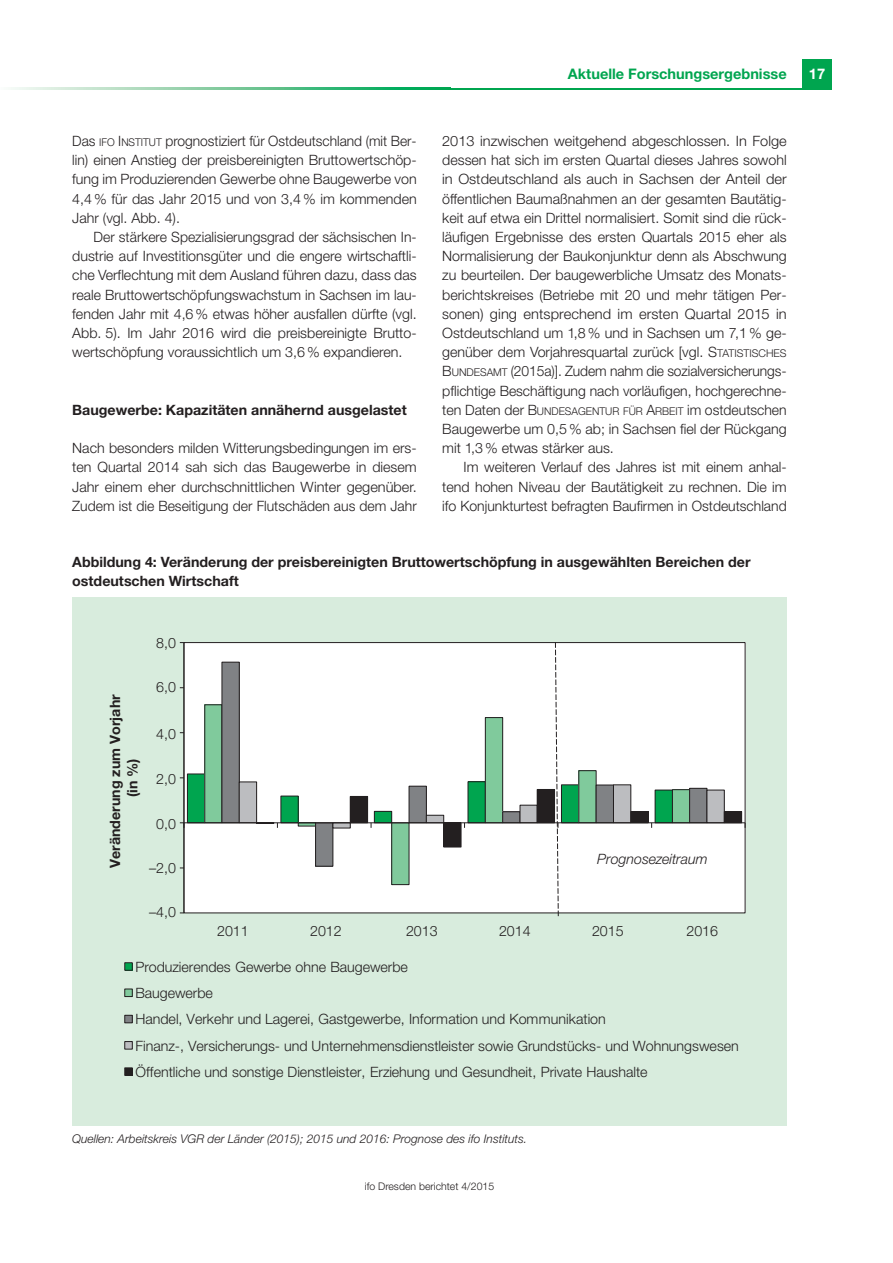
<style>
.page{position:relative;width:893px;height:1263px;background:#fff}
.page>*{position:absolute;margin:0;border:0;box-sizing:border-box;transform-origin:0 0}
.t1{font:700 14.7px "Helvetica Neue";color:#fff}
.t2{font:700 14.55px "Helvetica Neue";color:#00a54f}
.t3{font:300 14.25px/19.2px "Helvetica Neue";color:#231f20;text-align:justify}
.t4{font:700 14.25px/18.8px "Helvetica Neue";color:#231f20}
.t5{font:italic 300 14.25px "Helvetica Neue";color:#231f20}
.t6{font:italic 300 12px "Helvetica Neue";color:#231f20}
.t7{font:300 10.5px "Helvetica Neue";color:#231f20}
.s1{font-size:10.65px}
</style>
<div class="page">
<div style="left:802px;top:60px;width:30px;height:29px;background:#00a54f"></div>
<hr style="left:448px;top:88px;width:384px;height:1px;background:#00a54f">
<svg style="left:11px;top:88px;width:437px;height:1px"></svg>
<div style="left:72px;top:597px;width:715px;height:529px;background:#d8ecdd"></div>
<div style="left:184px;top:642px;width:561px;height:271px;background:#fff"></div>
<div style="left:187px;top:774px;width:18px;height:49px;background:#00a54f"></div>
<div style="left:187px;top:773px;width:18px;height:50px;border:1px solid #231f20"></div>
<div style="left:281px;top:796px;width:17px;height:27px;background:#00a54f"></div>
<div style="left:280px;top:796px;width:19px;height:27px;border:1px solid #231f20"></div>
<div style="left:374px;top:811px;width:18px;height:12px;background:#00a54f"></div>
<div style="left:374px;top:811px;width:18px;height:12px;border:1px solid #231f20"></div>
<div style="left:468px;top:782px;width:17px;height:41px;background:#00a54f"></div>
<div style="left:561px;top:785px;width:18px;height:38px;background:#00a54f"></div>
<div style="left:561px;top:784px;width:18px;height:39px;border:1px solid #231f20"></div>
<div style="left:655px;top:790px;width:17px;height:33px;background:#00a54f"></div>
<div style="left:655px;top:790px;width:18px;height:33px;border:1px solid #231f20"></div>
<div style="left:205px;top:705px;width:17px;height:118px;background:#80ca9c"></div>
<div style="left:204px;top:704px;width:18px;height:119px;border:1px solid #231f20"></div>
<div style="left:392px;top:823px;width:17px;height:62px;background:#80ca9c"></div>
<div style="left:391px;top:822px;width:18px;height:63px;border:1px solid #231f20"></div>
<div style="left:485px;top:717px;width:18px;height:106px;background:#80ca9c"></div>
<div style="left:485px;top:717px;width:18px;height:106px;border:1px solid #231f20"></div>
<div style="left:579px;top:771px;width:17px;height:52px;background:#80ca9c"></div>
<div style="left:578px;top:770px;width:18px;height:53px;border:1px solid #231f20"></div>
<div style="left:672px;top:790px;width:18px;height:33px;background:#80ca9c"></div>
<div style="left:672px;top:789px;width:18px;height:34px;border:1px solid #231f20"></div>
<div style="left:222px;top:662px;width:17px;height:161px;background:#808285"></div>
<div style="left:222px;top:662px;width:18px;height:161px;border:1px solid #231f20"></div>
<div style="left:316px;top:823px;width:17px;height:43px;background:#808285"></div>
<div style="left:315px;top:822px;width:18px;height:44px;border:1px solid #231f20"></div>
<div style="left:409px;top:786px;width:17px;height:37px;background:#808285"></div>
<div style="left:409px;top:786px;width:18px;height:37px;border:1px solid #231f20"></div>
<div style="left:503px;top:812px;width:17px;height:11px;background:#808285"></div>
<div style="left:502px;top:811px;width:18px;height:12px;border:1px solid #231f20"></div>
<div style="left:596px;top:785px;width:17px;height:38px;background:#808285"></div>
<div style="left:596px;top:785px;width:18px;height:38px;border:1px solid #231f20"></div>
<div style="left:690px;top:788px;width:17px;height:35px;background:#808285"></div>
<div style="left:689px;top:788px;width:18px;height:35px;border:1px solid #231f20"></div>
<div style="left:239px;top:782px;width:18px;height:41px;background:#bcbdc0"></div>
<div style="left:239px;top:781px;width:18px;height:42px;border:1px solid #231f20"></div>
<div style="left:333px;top:823px;width:17px;height:5px;background:#bcbdc0"></div>
<div style="left:332px;top:822px;width:19px;height:6px;border:1px solid #231f20"></div>
<div style="left:426px;top:815px;width:18px;height:8px;background:#bcbdc0"></div>
<div style="left:426px;top:815px;width:18px;height:8px;border:1px solid #231f20"></div>
<div style="left:520px;top:805px;width:17px;height:18px;background:#bcbdc0"></div>
<div style="left:520px;top:805px;width:18px;height:18px;border:1px solid #231f20"></div>
<div style="left:613px;top:785px;width:18px;height:38px;background:#bcbdc0"></div>
<div style="left:613px;top:784px;width:18px;height:39px;border:1px solid #231f20"></div>
<div style="left:707px;top:790px;width:17px;height:33px;background:#bcbdc0"></div>
<div style="left:350px;top:796px;width:18px;height:27px;background:#231f20"></div>
<div style="left:444px;top:823px;width:17px;height:24px;background:#231f20"></div>
<div style="left:443px;top:822px;width:18px;height:25px;border:1px solid #231f20"></div>
<div style="left:537px;top:789px;width:17px;height:34px;background:#231f20"></div>
<div style="left:537px;top:789px;width:18px;height:34px;border:1px solid #231f20"></div>
<div style="left:631px;top:811px;width:17px;height:12px;background:#231f20"></div>
<div style="left:630px;top:811px;width:19px;height:12px;border:1px solid #231f20"></div>
<div style="left:724px;top:811px;width:18px;height:12px;background:#231f20"></div>
<hr style="left:184px;top:642px;width:1px;height:271px;background:#231f20">
<hr style="left:184px;top:822px;width:561px;height:1px;background:#231f20">
<svg style="left:180px;top:822px;width:5px;height:6px"></svg>
<svg style="left:256px;top:822px;width:22px;height:6px"></svg>
<div style="left:125px;top:963px;width:7px;height:7px;background:#00a54f"></div>
<div style="left:124px;top:962px;width:9px;height:9px;border:1px solid #231f20"></div>
<div style="left:125px;top:989px;width:7px;height:8px;background:#80ca9c"></div>
<div style="left:124px;top:988px;width:9px;height:9px;border:1px solid #231f20"></div>
<div style="left:125px;top:1015px;width:7px;height:8px;background:#808285"></div>
<div style="left:124px;top:1015px;width:9px;height:8px;border:1px solid #231f20"></div>
<div style="left:125px;top:1041px;width:7px;height:8px;background:#bcbdc0"></div>
<div style="left:124px;top:1041px;width:9px;height:8px;border:1px solid #231f20"></div>
<div style="left:125px;top:1068px;width:7px;height:7px;background:#231f20"></div>
<div style="left:124px;top:1067px;width:9px;height:9px;border:1px solid #231f20"></div>
<svg style="left:555px;top:642px;width:4px;height:275px"></svg>
<p class="t3" style="left:72px;top:133px;width:346px">Das <span class="s1">IFO</span> I<span class="s1">NSTITUT</span> prognostiziert für Ostdeutschland (mit Ber&shy;lin) einen Anstieg der preisbereinigten Bruttowertschöp&shy;fung im Produzierenden Gewerbe ohne Baugewerbe von 4,4% für das Jahr 2015 und von 3,4% im kommenden Jahr (vgl. Abb. 4).</p>
<p class="t3" style="left:72px;top:229px;width:346px;text-indent:21px">Der stärkere Spezialisierungsgrad der sächsischen In&shy;dustrie auf Investitionsgüter und die engere wirtschaftli&shy;che Verflechtung mit dem Ausland führen dazu, dass das reale Bruttowertschöpfungswachstum in Sachsen im lau&shy;fenden Jahr mit 4,6% etwas höher ausfallen dürfte (vgl.<br>Abb. 5). Im Jahr 2016 wird die preisbereinigte Brutto&shy;wertschöpfung voraussichtlich um 3,6% expandieren.</p>
<p class="t4" style="left:72px;top:402px;width:336px">Baugewerbe: Kapazitäten annähernd ausgelastet</p>
<p class="t3" style="left:72px;top:440px;width:346px">Nach besonders milden Witterungsbedingungen im ers&shy;ten Quartal 2014 sah sich das Baugewerbe in diesem Jahr einem eher durchschnittlichen Winter gegenüber.<br>Zudem ist die Beseitigung der Flutschäden aus dem Jahr</p>
<p class="t2" style="left:568px;top:68px;width:220px">Aktuelle Forschungsergebnisse</p>
<p class="t3" style="left:442px;top:133px;width:346px">2013 inzwischen weitgehend abgeschlossen. In Folge dessen hat sich im ersten Quartal dieses Jahres sowohl in Ostdeutschland als auch in Sachsen der Anteil der öffentlichen Baumaßnahmen an der gesamten Bautätig&shy;keit auf etwa ein Drittel normalisiert. Somit sind die rück&shy;läufigen Ergebnisse des ersten Quartals 2015 eher als Normalisierung der Baukonjunktur denn als Abschwung zu beurteilen. Der baugewerbliche Umsatz des Monats&shy;berichtskreises (Betriebe mit 20 und mehr tätigen Per&shy;sonen) ging entsprechend im ersten Quartal 2015 in Ostdeutschland um 1,8% und in Sachsen um 7,1% ge&shy;genüber dem Vorjahresquartal zurück [vgl. S<span class="s1">TATISTISCHES </span>B<span class="s1">UNDESAMT</span> (2015a)]. Zudem nahm die sozialversicherungs&shy;pflichtige Beschäftigung nach vorläufigen, hochgerechne&shy;ten Daten der B<span class="s1">UNDESAGENTUR FÜR</span> A<span class="s1">RBEIT</span> im ostdeutschen Baugewerbe um 0,5% ab; in Sachsen fiel der Rückgang mit 1,3% etwas stärker aus.</p>
<p class="t3" style="left:442px;top:459px;width:346px;text-indent:21px">Im weiteren Verlauf des Jahres ist mit einem anhal&shy;tend hohen Niveau der Bautätigkeit zu rechnen. Die im ifo Konjunkturtest befragten Baufirmen in Ostdeutschland</p>
<p class="t4" style="left:72px;top:554px;width:680px">Abbildung 4: Veränderung der preisbereinigten Bruttowertschöpfung in ausgewählten Bereichen der ostdeutschen Wirtschaft</p>
<p class="t3" style="left:156px;top:634px;width:21px">8,0</p>
<p class="t4" style="left:108px;top:868px;width:175px;line-height:17.2px;text-align:center;rotate:-90deg">Veränderung zum Vorjahr (in %)</p>
<p class="t3" style="left:156px;top:679px;width:21px">6,0</p>
<p class="t3" style="left:156px;top:725px;width:21px">4,0</p>
<p class="t3" style="left:156px;top:770px;width:21px">2,0</p>
<p class="t3" style="left:156px;top:815px;width:21px">0,0</p>
<p class="t3" style="left:149px;top:860px;width:28px">–2,0</p>
<p class="t3" style="left:149px;top:903px;width:28px">–4,0</p>
<p class="t5" style="left:597px;top:854px;width:112px">Prognosezeitraum</p>
<p class="t3" style="left:217px;top:923px;width:33px">2011</p>
<p class="t3" style="left:310px;top:923px;width:33px">2012</p>
<p class="t3" style="left:406px;top:923px;width:33px">2013</p>
<p class="t3" style="left:499px;top:923px;width:33px">2014</p>
<p class="t3" style="left:592px;top:923px;width:33px">2015</p>
<p class="t3" style="left:686px;top:923px;width:33px">2016</p>
<p class="t3" style="left:135px;top:955px;width:605px;line-height:26.2px;text-align:left">Produzierendes Gewerbe ohne Baugewerbe<br>Baugewerbe<br>Handel, Verkehr und Lagerei, Gastgewerbe, Information und Kommunikation<br>Finanz-, Versicherungs- und Unternehmensdienstleister sowie Grundstücks- und Wohnungswesen Öffentliche und sonstige Dienstleister, Erziehung und Gesundheit, Private Haushalte</p>
<p class="t6" style="left:72px;top:1134px;width:456px">Quellen: Arbeitskreis VGR der Länder (2015); 2015 und 2016: Prognose des ifo Instituts.</p>
<p class="t7" style="left:365px;top:1182px;width:131px">ifo Dresden berichtet 4/2015</p>
<p class="t1" style="left:809px;top:68px;width:18px">17</p>
</div>
